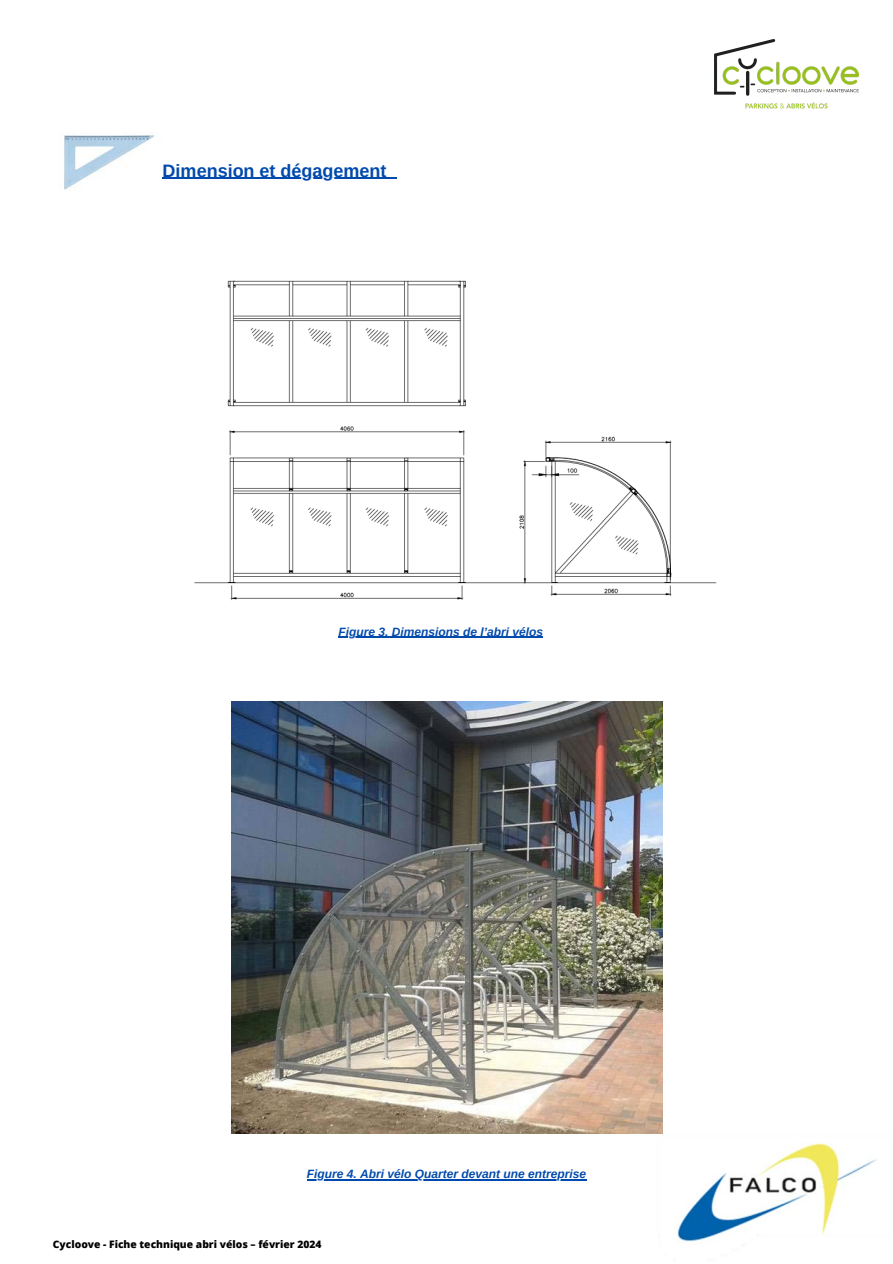
<style>
.page{position:relative;width:893px;height:1264px;background:#fff}
.page>*{position:absolute;margin:0;border:0;box-sizing:border-box;transform-origin:0 0}
.t1{font:700 18px "Arimo";color:#004aad}
.t2{font:italic 700 12px "Arimo";color:#004aad}
.t3{font:800 10.35px "Open Sans";color:#000}
</style>
<div class="page">
<img style="left:714px;top:40px;width:144px;height:69px">
<img style="left:656px;top:1133px;width:220px;height:127px">
<img style="left:64px;top:135px;width:99px;height:55px">
<img style="left:194px;top:280px;width:523px;height:321px">
<img style="left:231px;top:702px;width:431px;height:431px">
<hr style="left:163px;top:178px;width:224px;height:1px;background:#004aad">
<hr style="left:338px;top:636px;width:205px;height:1px;background:#004aad">
<hr style="left:307px;top:1179px;width:279px;height:1px;background:#004aad">
<p class="t1" style="left:163px;top:160px;width:225px">Dimension et dégagement</p>
<p class="t2" style="left:338px;top:625px;width:206px">Figure 3. Dimensions de l’abri vélos</p>
<p class="t2" style="left:307px;top:1167px;width:281px">Figure 4. Abri vélo Quarter devant une entreprise</p>
<h2 class="t3" style="left:53px;top:1237px;width:270px">Cycloove - Fiche technique abri vélos – février 2024</h2>
</div>
